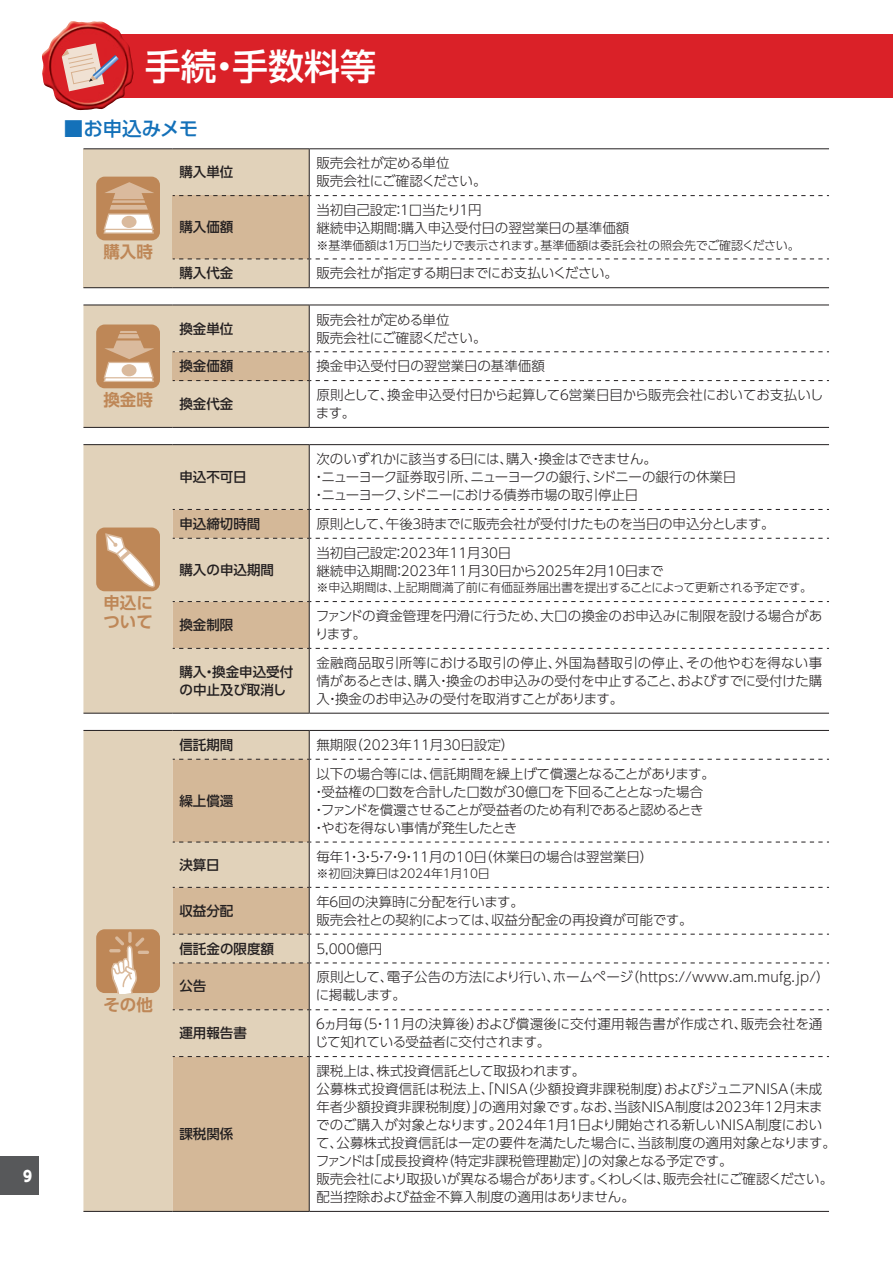
<style>
.page{position:relative;width:893px;height:1263px;background:#fff}
.page>*{position:absolute;margin:0;border:0;box-sizing:border-box;transform-origin:0 0}
.t1{font:500 36px "UD Shin Go Pro";color:#fff}
.t2{font:500 19.5px "UD Shin Go Pro";letter-spacing:-.005em;color:#1471b9}
.t3{font:700 16.5px/19.5px "UD Shin Go Pro De";color:#be8757}
.t4{font:800 15px "UD Shin Go Pro";color:#fff;scale:.9 1}
.t5{font:300 13.5px/18px "UD Shin Go Pro";letter-spacing:-.005em;color:#231f20}
.t6{font:300 13.5px/18px "UD Shin Go Pro";letter-spacing:-.025em;color:#231f20}
.t7{font:500 13.5px/18px "UD Shin Go Pro";color:#231f20}
.t8{font:300 13.5px/18px "UD Shin Go Pro";letter-spacing:-.035em;color:#231f20}
.t9{font:300 13.5px/18px "UD Shin Go Pro";letter-spacing:.015em;color:#231f20}
.t10{font:300 13.5px "UD Shin Go Pro";letter-spacing:-.03em;color:#231f20}
.t11{font:300 12px "UD Shin Go Pro";letter-spacing:-.015em;color:#231f20}
</style>
<div class="page">
<div style="left:0;top:1157px;width:38px;height:38px;background:#57585a"></div>
<div style="left:83px;top:149px;width:90px;height:139px;background:#e1d2ba"></div>
<hr style="left:83px;top:148px;width:90px;height:1px;background:#231f20">
<hr style="left:83px;top:287px;width:90px;height:1px;background:#231f20">
<hr style="left:173px;top:148px;width:136px;height:1px;background:#231f20">
<hr style="left:309px;top:148px;width:520px;height:1px;background:#231f20">
<svg style="left:173px;top:149px;width:656px;height:139px"></svg>
<div style="left:96px;top:177px;width:64px;height:63px;background:#be8757;border-radius:9px"></div>
<svg style="left:103px;top:182px;width:51px;height:52px"></svg>
<hr style="left:83px;top:427px;width:90px;height:1px;background:#231f20">
<hr style="left:173px;top:427px;width:136px;height:1px;background:#231f20">
<hr style="left:309px;top:427px;width:520px;height:1px;background:#231f20">
<svg style="left:83px;top:305px;width:746px;height:122px"></svg>
<div style="left:83px;top:445px;width:226px;height:268px;background:#e1d2ba"></div>
<hr style="left:83px;top:444px;width:90px;height:1px;background:#231f20">
<hr style="left:83px;top:713px;width:90px;height:1px;background:#231f20">
<hr style="left:173px;top:444px;width:136px;height:1px;background:#231f20">
<hr style="left:309px;top:444px;width:520px;height:1px;background:#231f20">
<hr style="left:309px;top:445px;width:1px;height:64px;background:#231f20">
<hr style="left:309px;top:649px;width:1px;height:64px;background:#231f20">
<hr style="left:173px;top:713px;width:136px;height:1px;background:#231f20">
<hr style="left:309px;top:713px;width:520px;height:1px;background:#231f20">
<svg style="left:173px;top:509px;width:656px;height:140px"></svg>
<div style="left:96px;top:527px;width:64px;height:64px;background:#be8757;border-radius:9px"></div>
<svg style="left:104px;top:532px;width:56px;height:63px"></svg>
<svg style="left:83px;top:731px;width:90px;height:480px;background:#e2d3bc"></svg>
<svg style="left:173px;top:760px;width:136px;height:451px;background:#d6bd9f"></svg>
<hr style="left:83px;top:730px;width:90px;height:1px;background:#231f20">
<hr style="left:173px;top:730px;width:136px;height:1px;background:#231f20">
<hr style="left:309px;top:730px;width:520px;height:1px;background:#231f20">
<hr style="left:309px;top:760px;width:1px;height:82px;background:#231f20">
<hr style="left:309px;top:842px;width:1px;height:45px;background:#231f20">
<hr style="left:309px;top:888px;width:1px;height:46px;background:#231f20">
<hr style="left:309px;top:963px;width:1px;height:46px;background:#231f20">
<hr style="left:309px;top:1010px;width:1px;height:46px;background:#231f20">
<hr style="left:309px;top:1057px;width:1px;height:154px;background:#231f20">
<hr style="left:173px;top:1211px;width:136px;height:1px;background:#231f20">
<hr style="left:309px;top:1211px;width:520px;height:1px;background:#231f20">
<hr style="left:83px;top:1211px;width:90px;height:1px;background:#231f20">
<svg style="left:173px;top:731px;width:656px;height:29px"></svg>
<svg style="left:173px;top:842px;width:656px;height:1px"></svg>
<svg style="left:173px;top:887px;width:656px;height:1px"></svg>
<svg style="left:173px;top:934px;width:656px;height:29px"></svg>
<svg style="left:173px;top:1009px;width:656px;height:1px"></svg>
<svg style="left:173px;top:1056px;width:656px;height:1px"></svg>
<div style="left:96px;top:929px;width:64px;height:64px;background:#be8757;border-radius:9px"></div>
<svg style="left:128px;top:931px;width:4px;height:12px"></svg>
<svg style="left:109px;top:936px;width:40px;height:57px"></svg>
<div style="left:83px;top:34px;width:810px;height:64px;background:#da2128"></div>
<img style="left:42px;top:21px;width:92px;height:90px">
<svg style="left:62px;top:43px;width:57px;height:48px"></svg>
<p class="t4" style="left:23px;top:1163px;width:11px">9</p>
<h1 class="t1" style="left:145px;top:37px;width:233px">手続・手数料等</h1>
<h2 class="t2" style="left:64px;top:112px;width:136px">■お申込みメモ</h2>
<p class="t3" style="left:103px;top:241px;width:51px">購入時</p>
<p class="t3" style="left:103px;top:389px;width:51px">換金時</p>
<p class="t3" style="left:103px;top:592px;width:51px">申込について</p>
<p class="t3" style="left:103px;top:994px;width:51px">その他</p>
<p class="t7" style="left:179px;top:163px;width:55px">購入単位</p>
<p class="t5" style="left:316px;top:154px;width:172px">販売会社が定める単位<br>販売会社にご確認ください。</p>
<p class="t7" style="left:179px;top:218px;width:55px">購入価額</p>
<p class="t5" style="left:316px;top:201px;width:314px">当初自己設定：１口当たり１円<br>継続申込期間：購入申込受付日の翌営業日の基準価額</p>
<p class="t11" style="left:316px;top:236px;width:485px">※基準価額は１万口当たりで表示されます。基準価額は委託会社の照会先でご確認ください。</p>
<p class="t7" style="left:179px;top:264px;width:55px">購入代金</p>
<p class="t5" style="left:316px;top:264px;width:303px">販売会社が指定する期日までにお支払いください。</p>
<p class="t7" style="left:179px;top:319px;width:55px">換金単位</p>
<p class="t5" style="left:316px;top:310px;width:172px">販売会社が定める単位<br>販売会社にご確認ください。</p>
<p class="t7" style="left:179px;top:357px;width:55px">換金価額</p>
<p class="t5" style="left:316px;top:357px;width:230px">換金申込受付日の翌営業日の基準価額</p>
<p class="t7" style="left:179px;top:395px;width:55px">換金代金</p>
<p class="t5" style="left:316px;top:385px;width:509px">原則として、換金申込受付日から起算して６営業日目から販売会社においてお支払いします。</p>
<p class="t7" style="left:179px;top:468px;width:69px">申込不可日</p>
<p class="t8" style="left:312px;top:450px;width:426px;text-indent:4px">次のいずれかに該当する日には、購入・換金はできません。<br>・ニューヨーク証券取引所、ニューヨークの銀行、シドニーの銀行の休業日・ニューヨーク、シドニーにおける債券市場の取引停止日</p>
<p class="t7" style="left:179px;top:514px;width:82px">申込締切時間</p>
<p class="t10" style="left:316px;top:513px;width:460px">原則として、午後３時までに販売会社が受付けたものを当日の申込分とします。</p>
<p class="t7" style="left:179px;top:560px;width:96px">購入の申込期間</p>
<p class="t5" style="left:316px;top:543px;width:349px">当初自己設定：2023年11月30日<br>継続申込期間：2023年11月30日から2025年２月10日まで</p>
<p class="t11" style="left:316px;top:578px;width:497px">※申込期間は、上記期間満了前に有価証券届出書を提出することによって更新される予定です。</p>
<p class="t7" style="left:179px;top:616px;width:55px">換金制限</p>
<p class="t5" style="left:315px;top:606px;width:509px">ファンドの資金管理を円滑に行うため、大口の換金のお申込みに制限を設ける場合があります。</p>
<p class="t7" style="left:179px;top:662px;width:115px">購入・換金申込受付の中止及び取消し</p>
<p class="t5" style="left:316px;top:653px;width:507px;text-align:justify">金融商品取引所等における取引の停止、外国為替取引の停止、その他やむを得ない事情があるときは、購入・換金のお申込みの受付を中止すること、およびすでに受付けた購入・換金のお申込みの受付を取消すことがあります。</p>
<p class="t7" style="left:179px;top:735px;width:55px">信託期間</p>
<p class="t5" style="left:316px;top:735px;width:200px">無期限（2023年11月30日設定）</p>
<p class="t7" style="left:179px;top:791px;width:55px">繰上償還</p>
<p class="t7" style="left:179px;top:855px;width:42px">決算日</p>
<p class="t6" style="left:312px;top:764px;width:404px;text-indent:4px">以下の場合等には、信託期間を繰上げて償還となることがあります。・受益権の口数を合計した口数が30億口を下回ることとなった場合・ファンドを償還させることが受益者のため有利であると認めるとき・やむを得ない事情が発生したとき</p>
<p class="t5" style="left:316px;top:847px;width:338px">毎年１・３・５・７・９・11月の10日（休業日の場合は翌営業日）</p>
<p class="t11" style="left:316px;top:864px;width:175px">※初回決算日は2024年１月10日</p>
<p class="t7" style="left:179px;top:901px;width:55px">収益分配</p>
<p class="t5" style="left:316px;top:892px;width:378px">年６回の決算時に分配を行います。<br>販売会社との契約によっては、収益分配金の再投資が可能です。</p>
<p class="t7" style="left:179px;top:939px;width:96px">信託金の限度額</p>
<p class="t5" style="left:316px;top:939px;width:68px">5,000億円</p>
<p class="t7" style="left:179px;top:977px;width:28px">公告</p>
<p class="t9" style="left:316px;top:968px;width:515px">原則として、電子公告の方法により行い、ホームページ（https://www.am.mufg.jp/）に掲載します。</p>
<p class="t7" style="left:179px;top:1024px;width:69px">運用報告書</p>
<p class="t5" style="left:314px;top:1015px;width:510px">６ヵ月毎（５・11月の決算後）および償還後に交付運用報告書が作成され、販売会社を通じて知れている受益者に交付されます。</p>
<p class="t7" style="left:179px;top:1124px;width:55px">課税関係</p>
<p class="t5" style="left:316px;top:1061px;width:522px">課税上は、株式投資信託として取扱われます。<br>公募株式投資信託は税法上、「ＮＩＳＡ（少額投資非課税制度）およびジュニアＮＩＳＡ（未成年者少額投資非課税制度）」の適用対象です。なお、当該ＮＩＳＡ制度は2023年12月末までのご購入が対象となります。2024年１月１日より開始される新しいＮＩＳＡ制度において、公募株式投資信託は一定の要件を満たした場合に、当該制度の適用対象となります。ファンドは「成長投資枠（特定非課税管理勘定）」の対象となる予定です。<br>販売会社により取扱いが異なる場合があります。くわしくは、販売会社にご確認ください。配当控除および益金不算入制度の適用はありません。</p>
</div>
